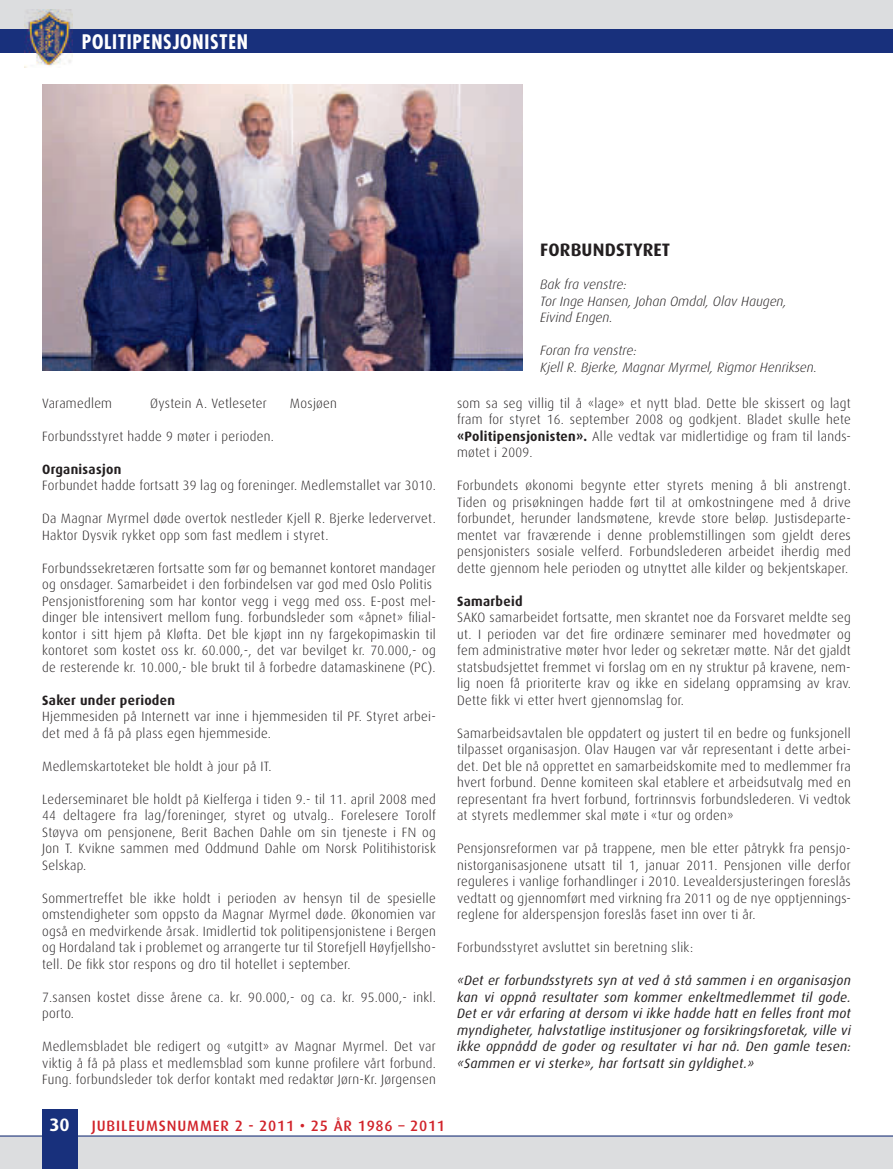
<style>
.page{position:relative;width:893px;height:1169px;background:#fff}
.page>*{position:absolute;margin:0;border:0;box-sizing:border-box;transform-origin:0 0}
.t1{font:700 condensed 19.5px "Futura";letter-spacing:.04em;color:#fff}
.t2{font:700 18px "Dax OT";letter-spacing:.01em;color:#231f20}
.t3{font:500 15px "Dax OT";letter-spacing:.06em;color:#d1232a}
.t4{font:300 13.5px/16.5px "Dax OT";letter-spacing:.02em;color:#231f20;text-align:justify}
.t5{font:italic 13.5px/16.5px "Dax OT";letter-spacing:.02em;color:#231f20;text-align:justify}
.t6{font:italic 300 13.5px/16.5px "Dax OT";color:#231f20}
.t7{font:700 13.5px "Dax OT";letter-spacing:.02em;color:#231f20}
.s1{font-weight:700;font-size:18px;color:#fff}
.s2{font-weight:700}
</style>
<div class="page">
<div style="left:0;top:1135px;width:892px;height:34px;background:#dcdddf"></div>
<div style="left:0;top:0;width:892px;height:39px;background:#dcdddf"></div>
<div style="left:0;top:29px;width:892px;height:24px;background:#18307c"></div>
<img style="left:25px;top:10px;width:48px;height:58px">
<div style="left:42px;top:1109px;width:36px;height:60px;background:#18307c"></div>
<hr style="left:0;top:1135px;width:892px;height:1px;background:#18307c">
<img style="left:42px;top:85px;width:480px;height:285px">
<h1 class="t1" style="left:82px;top:29px;width:168px">POLITIPENSJONISTEN</h1>
<p class="t4" style="left:42px;top:392px;width:71px">Varamedlem</p>
<p class="t4" style="left:150px;top:392px;width:118px">Øystein A. Vetleseter</p>
<p class="t4" style="left:290px;top:392px;width:49px">Mosjøen</p>
<p class="t4" style="left:42px;top:425px;width:233px">Forbundsstyret hadde 9 møter i perioden.</p>
<p class="t7" style="left:42px;top:456px;width:81px">Organisasjon</p>
<p class="t4" style="left:42px;top:475px;width:395px">Forbundet hadde fortsatt 39 lag og foreninger. Medlemstallet var 3010.</p>
<p class="t4" style="left:42px;top:508px;width:395px">Da Magnar Myrmel døde overtok nestleder Kjell R. Bjerke ledervervet.<br>Haktor Dysvik rykket opp som fast medlem i styret.</p>
<p class="t4" style="left:42px;top:557px;width:395px;text-align:left">Forbundssekretæren fortsatte som før og bemannet kontoret mandager og onsdager. Samarbeidet i den forbindelsen var god med Oslo Politis Pensjonistforening som har kontor vegg i vegg med oss. E-post mel&shy;dinger ble intensivert mellom fung. forbundsleder som «åpnet» filial&shy;kontor i sitt hjem på Kløfta. Det ble kjøpt inn ny fargekopimaskin til kontoret som kostet oss kr. 60.000,-, det var bevilget kr. 70.000,- og de resterende kr. 10.000,- ble brukt til å forbedre datamaskinene (PC).</p>
<p class="t7" style="left:42px;top:687px;width:134px">Saker under perioden</p>
<p class="t4" style="left:42px;top:706px;width:395px">Hjemmesiden på Internett var inne i hjemmesiden til PF. Styret arbei&shy;det med å få på plass egen hjemmeside.</p>
<p class="t4" style="left:42px;top:755px;width:231px">Medlemskartoteket ble holdt à jour på IT.</p>
<p class="t4" style="left:42px;top:788px;width:395px">Lederseminaret ble holdt på Kielferga i tiden 9.- til 11. april 2008 med 44 deltagere fra lag/foreninger, styret og utvalg.. Forelesere Torolf Støyva om pensjonene, Berit Bachen Dahle om sin tjeneste i FN og Jon T. Kvikne sammen med Oddmund Dahle om Norsk Politihistorisk Selskap.</p>
<p class="t4" style="left:42px;top:887px;width:395px">Sommertreffet ble ikke holdt i perioden av hensyn til de spesielle omstendigheter som oppsto da Magnar Myrmel døde. Økonomien var også en medvirkende årsak. Imidlertid tok politipensjonistene i Bergen og Hordaland tak i problemet og arrangerte tur til Storefjell Høyfjellsho&shy;tell. De fikk stor respons og dro til hotellet i september.</p>
<p class="t4" style="left:42px;top:986px;width:395px">7.sansen kostet disse årene ca. kr. 90.000,- og ca. kr. 95.000,- inkl. porto.</p>
<p class="t4" style="left:42px;top:1036px;width:395px">Medlemsbladet ble redigert og «utgitt» av Magnar Myrmel. Det var viktig å få på plass et medlemsblad som kunne profilere vårt forbund.<br>Fung. forbundsleder tok derfor kontakt med redaktør Jørn-Kr. Jørgensen</p>
<p class="t3" style="left:49px;top:1111px;width:397px"><span class="s1">30</span> JUBILEUMSNUMMER 2 - 2011 • 25 ÅR 1986 – 2011</p>
<h2 class="t2" style="left:540px;top:233px;width:131px">FORBUNDSTYRET</h2>
<p class="t6" style="left:540px;top:274px;width:248px">Bak fra venstre:<br>Tor Inge Hansen, Johan Omdal, Olav Haugen,<br>Eivind Engen.</p>
<p class="t6" style="left:540px;top:340px;width:278px">Foran fra venstre:<br>Kjell R. Bjerke, Magnar Myrmel, Rigmor Henriksen.</p>
<p class="t4" style="left:457px;top:392px;width:395px">som sa seg villig til å «lage» et nytt blad. Dette ble skissert og lagt fram for styret 16. september 2008 og godkjent. Bladet skulle hete <span class="s2">«Politipensjonisten».</span> Alle vedtak var midlertidige og fram til lands&shy;møtet i 2009.</p>
<p class="t4" style="left:457px;top:475px;width:395px">Forbundets økonomi begynte etter styrets mening å bli anstrengt.<br>Tiden og prisøkningen hadde ført til at omkostningene med å drive forbundet, herunder landsmøtene, krevde store beløp. Justisdeparte&shy;mentet var fraværende i denne problemstillingen som gjeldt deres pensjonisters sosiale velferd. Forbundslederen arbeidet iherdig med dette gjennom hele perioden og utnyttet alle kilder og bekjentskaper.</p>
<p class="t7" style="left:457px;top:588px;width:67px">Samarbeid</p>
<p class="t4" style="left:457px;top:607px;width:395px">SAKO samarbeidet fortsatte, men skrantet noe da Forsvaret meldte seg ut. I perioden var det fire ordinære seminarer med hovedmøter og fem administrative møter hvor leder og sekretær møtte. Når det gjaldt statsbudsjettet fremmet vi forslag om en ny struktur på kravene, nem&shy;lig noen få prioriterte krav og ikke en sidelang oppramsing av krav.<br>Dette fikk vi etter hvert gjennomslag for.</p>
<p class="t4" style="left:457px;top:722px;width:395px">Samarbeidsavtalen ble oppdatert og justert til en bedre og funksjonell tilpasset organisasjon. Olav Haugen var vår representant i dette arbei&shy;det. Det ble nå opprettet en samarbeidskomite med to medlemmer fra hvert forbund. Denne komiteen skal etablere et arbeidsutvalg med en representant fra hvert forbund, fortrinnsvis forbundslederen. Vi vedtok at styrets medlemmer skal møte i «tur og orden»</p>
<p class="t4" style="left:457px;top:837px;width:395px">Pensjonsreformen var på trappene, men ble etter påtrykk fra pensjo&shy;nistorganisasjonene utsatt til 1, januar 2011. Pensjonen ville derfor reguleres i vanlige forhandlinger i 2010. Levealdersjusteringen foreslås vedtatt og gjennomført med virkning fra 2011 og de nye opptjennings&shy;reglene for alderspensjon foreslås faset inn over ti år.</p>
<p class="t4" style="left:457px;top:936px;width:237px">Forbundsstyret avsluttet sin beretning slik:</p>
<p class="t5" style="left:457px;top:969px;width:395px">«Det er forbundsstyrets syn at ved å stå sammen i en organisasjon kan vi oppnå resultater som kommer enkeltmedlemmet til gode.<br>Det er vår erfaring at dersom vi ikke hadde hatt en felles front mot myndigheter, halvstatlige institusjoner og forsikringsforetak, ville vi ikke oppnådd de goder og resultater vi har nå. Den gamle tesen: «Sammen er vi sterke», har fortsatt sin gyldighet.»</p>
</div>
